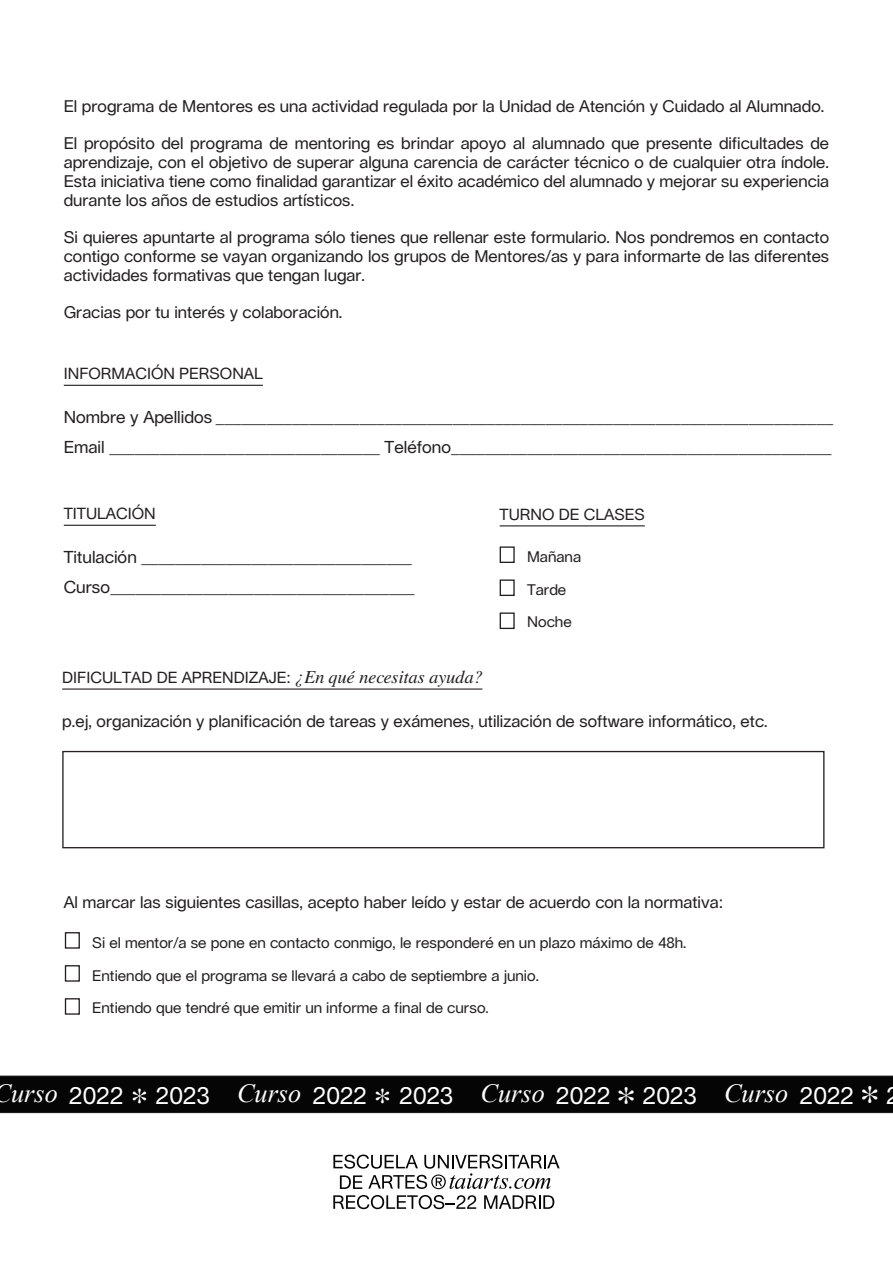
<style>
.page{position:relative;width:893px;height:1263px;background:#fff}
.page>*{position:absolute;margin:0;border:0;box-sizing:border-box;transform-origin:0 0}
.t1{font:41.55px "Times Roman SC&OSF";color:#fff}
.t2{font:36.3px "Times Roman SC&OSF";color:#fff}
.TAI_TÍTULO{font:italic 26.25px "Times New Roman";color:#fff}
.TAI_TÍTULO-2{font:23.7px "Lausanne";color:#fff}
.t3{font:16.95px "Lausanne";color:#231f20}
.TAI_TEXTO_SEGUIDO{font:16.5px/19px "Lausanne";color:#231f20;text-align:justify}
.t4{font:15.75px "Lausanne";color:#231f20}
.t5{font:15px "Lausanne";color:#231f20}
.s1{font-family:"Times Newer Roman";font-style:italic;font-size:18px}
.s2{font-family:"Lausanne";font-style:normal;font-size:23.7px}
</style>
<div class="page">
<hr style="left:64px;top:525px;width:92px;height:1px;background:#231f20">
<hr style="left:64px;top:385px;width:199px;height:1px;background:#231f20">
<hr style="left:500px;top:525px;width:145px;height:1px;background:#231f20">
<hr style="left:62px;top:688px;width:420px;height:2px;background:#231f20">
<div style="left:500px;top:546px;width:15px;height:17px;border:1px solid #231f20"></div>
<div style="left:65px;top:932px;width:15px;height:17px;border:1px solid #231f20"></div>
<div style="left:62px;top:751px;width:762px;height:97px;border:1px solid #231f20"></div>
<div style="left:500px;top:579px;width:15px;height:17px;border:1px solid #231f20"></div>
<div style="left:65px;top:965px;width:15px;height:17px;border:1px solid #231f20"></div>
<div style="left:500px;top:612px;width:15px;height:17px;border:1px solid #231f20"></div>
<div style="left:65px;top:998px;width:15px;height:17px;border:1px solid #231f20"></div>
<svg style="left:333px;top:1154px;width:227px;height:35px"></svg>
<svg style="left:333px;top:1195px;width:143px;height:14px"></svg>
<svg style="left:484px;top:1195px;width:70px;height:14px"></svg>
<div style="left:0;top:1076px;width:893px;height:37px;background:#050505"></div>
<p class="TAI_TEXTO_SEGUIDO" style="left:64px;top:97px;width:762px">El programa de Mentores es una actividad regulada por la Unidad de Atención y Cuidado al Alumnado.</p>
<p class="TAI_TEXTO_SEGUIDO" style="left:64px;top:134px;width:767px">El propósito del programa de mentoring es brindar apoyo al alumnado que presente dificultades de aprendizaje, con el objetivo de superar alguna carencia de carácter técnico o de cualquier otra índole.<br>Esta iniciativa tiene como finalidad garantizar el éxito académico del alumnado y mejorar su experiencia durante los años de estudios artísticos.</p>
<p class="TAI_TEXTO_SEGUIDO" style="left:64px;top:228px;width:767px">Si quieres apuntarte al programa sólo tienes que rellenar este formulario. Nos pondremos en contacto contigo conforme se vayan organizando los grupos de Mentores/as y para informarte de las diferentes actividades formativas que tengan lugar.</p>
<p class="TAI_TEXTO_SEGUIDO" style="left:64px;top:302px;width:280px">Gracias por tu interés y colaboración.</p>
<p class="t4" style="left:64px;top:364px;width:201px">INFORMACIÓN PERSONAL</p>
<p class="t3" style="left:64px;top:407px;width:771px">Nombre y Apellidos _________________________________________________________________________</p>
<p class="t3" style="left:64px;top:437px;width:769px">Email ________________________________ Teléfono_____________________________________________</p>
<p class="t4" style="left:64px;top:504px;width:94px">TITULACIÓN</p>
<p class="t3" style="left:64px;top:547px;width:350px">Titulación ________________________________</p>
<p class="t3" style="left:64px;top:577px;width:352px">Curso____________________________________</p>
<p class="t4" style="left:62px;top:668px;width:422px">DIFICULTAD DE APRENDIZAJE: <span class="s1">¿En qué necesitas ayuda?</span></p>
<p class="t4" style="left:500px;top:505px;width:147px">TURNO DE CLASES</p>
<p class="t5" style="left:527px;top:547px;width:56px">Mañana</p>
<p class="t5" style="left:527px;top:580px;width:41px">Tarde</p>
<p class="t5" style="left:527px;top:613px;width:46px">Noche</p>
<p class="TAI_TEXTO_SEGUIDO" style="left:62px;top:711px;width:707px">p.ej, organización y planificación de tareas y exámenes, utilización de software informático, etc.</p>
<p class="TAI_TEXTO_SEGUIDO" style="left:64px;top:892px;width:661px">Al marcar las siguientes casillas, acepto haber leído y estar de acuerdo con la normativa:</p>
<p class="t5" style="left:92px;top:933px;width:596px">Si el mentor/a se pone en contacto conmigo, le responderé en un plazo máximo de 48h.</p>
<p class="t5" style="left:92px;top:966px;width:448px">Entiendo que el programa se llevará a cabo de septiembre a junio.</p>
<p class="t5" style="left:92px;top:998px;width:398px">Entiendo que tendré que emitir un informe a final de curso.</p>
<p class="TAI_TÍTULO" style="left:-6px;top:1075px;width:132px">Curso <span class="s2">2022</span></p>
<p class="TAI_TÍTULO" style="left:237px;top:1075px;width:132px">Curso <span class="s2">2022</span></p>
<p class="TAI_TÍTULO-2" style="left:399px;top:1081px;width:56px">2023</p>
<p class="TAI_TÍTULO" style="left:481px;top:1075px;width:132px">Curso <span class="s2">2022</span></p>
<p class="TAI_TÍTULO-2" style="left:643px;top:1081px;width:56px">2023</p>
<p class="TAI_TÍTULO" style="left:724px;top:1075px;width:132px">Curso <span class="s2">2022</span></p>
<p class="TAI_TÍTULO-2" style="left:886px;top:1081px;width:15px">2</p>
<p class="t1" style="left:616px;top:1078px;width:22px">*</p>
<p class="t1" style="left:859px;top:1077px;width:22px">*</p>
<p class="t2" style="left:130px;top:1080px;width:20px">*</p>
<p class="TAI_TÍTULO-2" style="left:156px;top:1081px;width:56px">2023</p>
<p class="t2" style="left:374px;top:1080px;width:20px">*</p>
</div>
